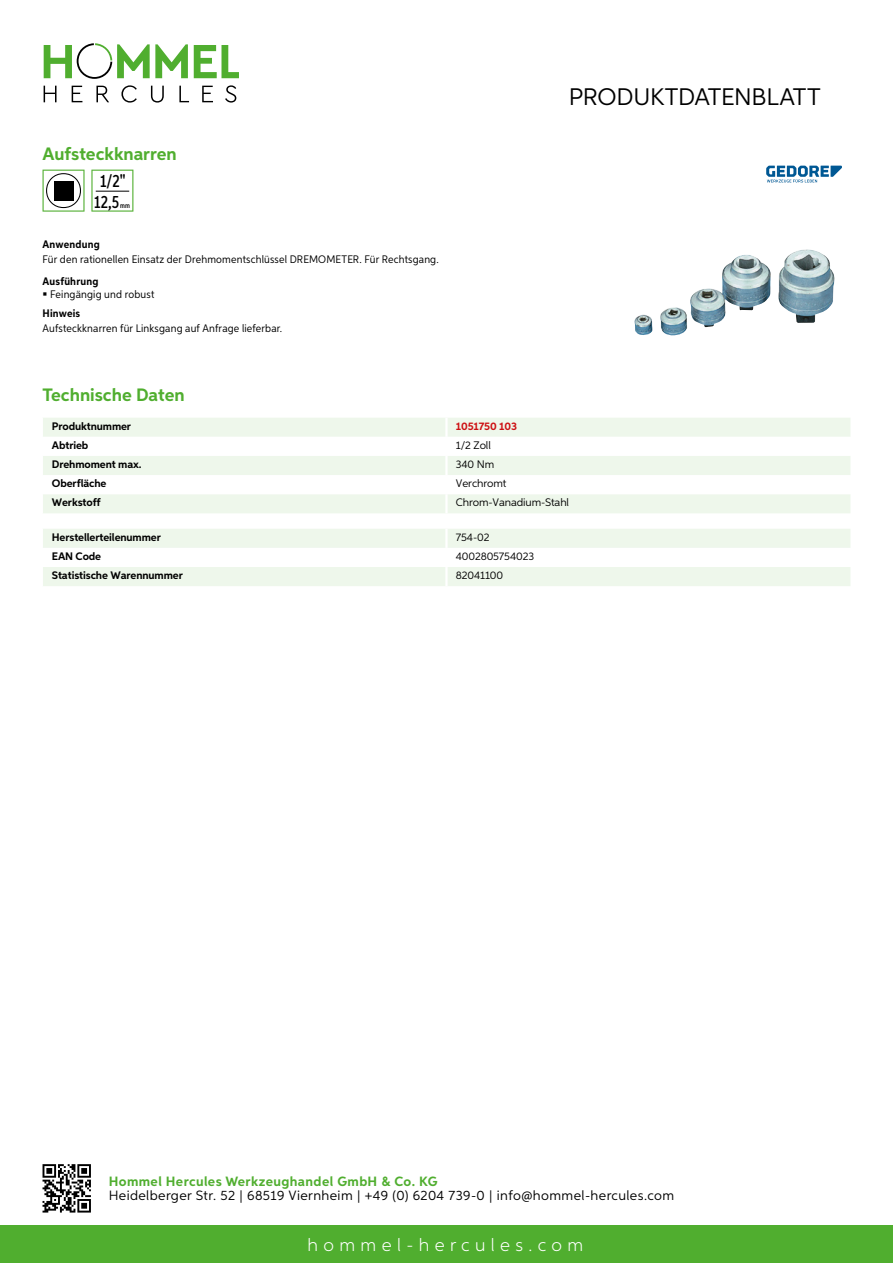
<style>
.page{position:relative;width:893px;height:1263px;background:#fff}
.page>*{position:absolute;margin:0;border:0;box-sizing:border-box;transform-origin:0 0}
.t1{font:24px "Aspira";letter-spacing:-.01em;color:#000}
.t2{font:700 18px "Aspira";color:#50ae2f}
.t3{font:300 18px "Aspira";letter-spacing:.3em;color:#fff}
.t4{font:500 17.85px/20.4px "Aspira XX Nar";color:#000;text-align:center}
.t5{font:13.5px "Aspira";letter-spacing:.03em;color:#000}
.t6{font:700 13.5px "Aspira";letter-spacing:.03em;color:#50ae2f}
.t7{font:10.95px "Aspira Nar";letter-spacing:.015em;color:#000}
.t8{font:700 10.95px "Aspira";letter-spacing:-.01em;color:#000}
.t9{font:10.95px "Aspira";letter-spacing:-.01em;color:#000}
.t10{font:700 10.95px "Aspira Nar";letter-spacing:.02em;color:#000}
.t11{font:700 10.95px "Aspira";letter-spacing:-.01em;color:#cd1013}
.t12{font:500 7.35px "Aspira XX Nar";color:#000}
</style>
<div class="page">
<div style="left:0;top:1226px;width:893px;height:37px;background:#50ae2f"></div>
<svg style="left:43px;top:1164px;width:48px;height:48px"></svg>
<svg style="left:194px;top:45px;width:45px;height:33px"></svg>
<svg style="left:44px;top:43px;width:144px;height:36px"></svg>
<svg style="left:44px;top:86px;width:13px;height:16px"></svg>
<svg style="left:72px;top:86px;width:10px;height:16px"></svg>
<svg style="left:96px;top:86px;width:13px;height:16px"></svg>
<svg style="left:121px;top:85px;width:16px;height:18px"></svg>
<svg style="left:151px;top:86px;width:13px;height:17px"></svg>
<svg style="left:179px;top:86px;width:10px;height:16px"></svg>
<svg style="left:202px;top:86px;width:11px;height:16px"></svg>
<svg style="left:225px;top:85px;width:11px;height:18px"></svg>
<div style="left:43px;top:418px;width:807px;height:95px;background:#eef7eb"></div>
<svg style="left:43px;top:437px;width:807px;height:57px"></svg>
<hr style="left:445px;top:418px;width:3px;height:19px;background:#fff">
<hr style="left:445px;top:437px;width:3px;height:19px;background:#fff">
<hr style="left:445px;top:456px;width:3px;height:19px;background:#fff">
<hr style="left:445px;top:475px;width:3px;height:19px;background:#fff">
<hr style="left:445px;top:494px;width:3px;height:19px;background:#fff">
<svg style="left:43px;top:529px;width:807px;height:57px"></svg>
<hr style="left:445px;top:567px;width:3px;height:19px;background:#fff">
<svg style="left:43px;top:170px;width:42px;height:42px"></svg>
<div style="left:54px;top:181px;width:19px;height:19px;background:#000"></div>
<svg style="left:91px;top:170px;width:42px;height:42px"></svg>
<hr style="left:96px;top:191px;width:33px;height:1px;background:#000">
<img style="left:634px;top:249px;width:201px;height:87px">
<svg style="left:766px;top:166px;width:76px;height:16px"></svg>
<h2 class="t2" style="left:43px;top:142px;width:136px">Aufsteckknarren</h2>
<h3 class="t4" style="left:94px;top:171px;width:33px">1/2"<br>12,5</h3>
<p class="t12" style="left:120px;top:201px;width:11px">mm</p>
<p class="t10" style="left:43px;top:237px;width:59px">Anwendung</p>
<p class="t7" style="left:43px;top:252px;width:398px">Für den rationellen Einsatz der Drehmomentschlüssel DREMOMETER. Für Rechtsgang.</p>
<p class="t10" style="left:43px;top:274px;width:58px">Ausführung</p>
<p class="t7" style="left:50px;top:287px;width:106px">Feingängig und robust</p>
<p class="t10" style="left:43px;top:306px;width:39px">Hinweis</p>
<p class="t7" style="left:43px;top:322px;width:241px">Aufsteckknarren für Linksgang auf Anfrage lieferbar.</p>
<h1 class="t1" style="left:569px;top:82px;width:253px">Produktdatenblatt</h1>
<h2 class="t2" style="left:43px;top:383px;width:144px">Technische Daten</h2>
<p class="t8" style="left:52px;top:419px;width:81px">Produktnummer</p>
<p class="t11" style="left:456px;top:419px;width:63px">1051750 103</p>
<p class="t8" style="left:52px;top:438px;width:38px">Abtrieb</p>
<p class="t9" style="left:456px;top:438px;width:36px">1/2 Zoll</p>
<p class="t8" style="left:52px;top:457px;width:91px">Drehmoment max.</p>
<p class="t9" style="left:456px;top:457px;width:40px">340 N m</p>
<p class="t8" style="left:52px;top:476px;width:56px">Oberfläche</p>
<p class="t9" style="left:456px;top:477px;width:52px">Verchromt</p>
<p class="t8" style="left:52px;top:496px;width:50px">Werkstoff</p>
<p class="t9" style="left:456px;top:496px;width:115px">Chrom-Vanadium-Stahl</p>
<p class="t8" style="left:52px;top:530px;width:111px">Herstellerteilenummer</p>
<p class="t9" style="left:456px;top:530px;width:35px">754-02</p>
<p class="t8" style="left:52px;top:549px;width:51px">EAN Code</p>
<p class="t9" style="left:456px;top:549px;width:80px">4002805754023</p>
<p class="t8" style="left:52px;top:568px;width:132px">Statistische Warennummer</p>
<p class="t9" style="left:456px;top:568px;width:49px">82041100</p>
<p class="t6" style="left:109px;top:1172px;width:330px">Hommel Hercules Werkzeughandel GmbH &amp; Co. KG</p>
<p class="t5" style="left:109px;top:1187px;width:567px">Heidelberger Str. 52 | 68519 Viernheim | +49 (0) 6204 739-0 | info@hommel-hercules.com</p>
<h2 class="t3" style="left:307px;top:1234px;width:277px">hommel-hercules.com</h2>
</div>
